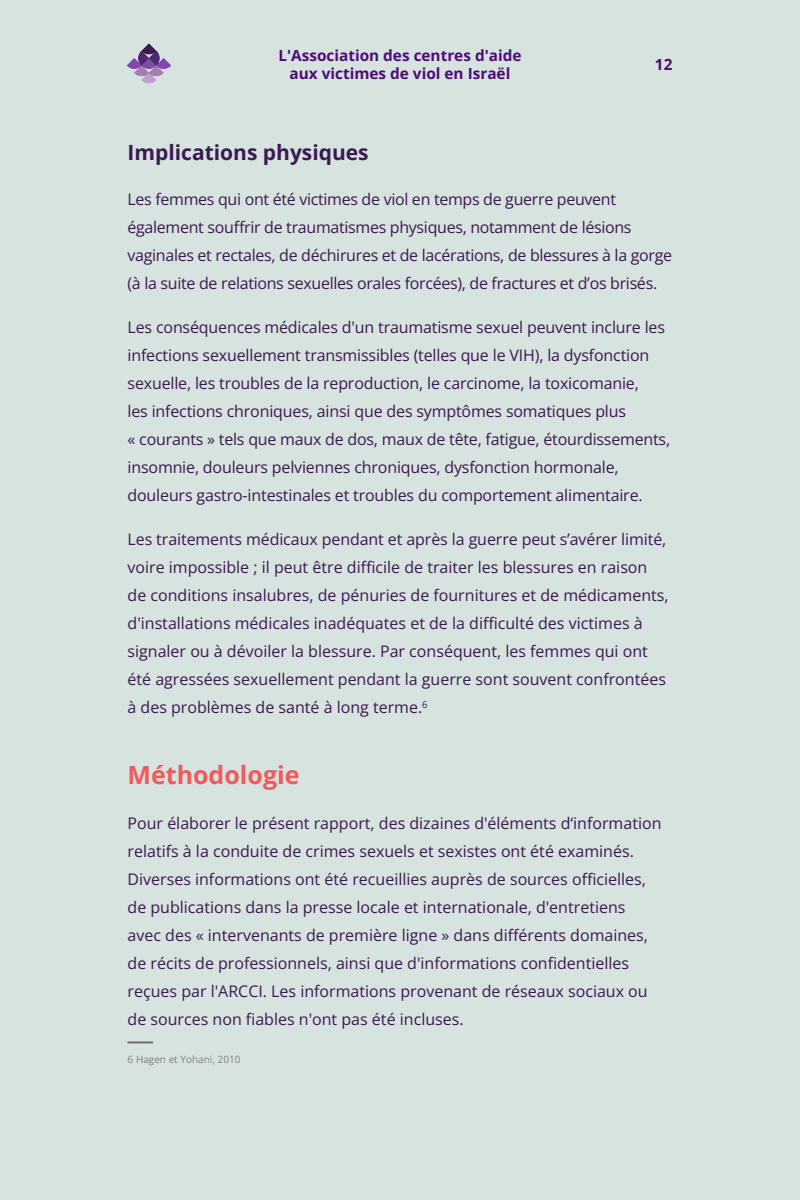
<style>
.page{position:relative;width:800px;height:1200px;background:#d6e3de}
.page>*{position:absolute;margin:0;border:0;box-sizing:border-box;transform-origin:0 0}
.Paragraph_Style1{font:700 25px "Open Sans";color:#f05a5d}
.Paragraph_Style1-2{font:700 21px "Open Sans";color:#3c1951}
.Paragraph_Style1-3{font:16px/28px "Open Sans";color:#3c1951}
.Paragraph_Style1-4{font:16px/28px "Open Sans";letter-spacing:-.02em;color:#3c1951}
.t1{font:700 15.3px/18.4px "Open Sans";color:#500b76;text-align:center}
.t2{font:10px "Open Sans";color:#808284}
</style>
<div class="page">
<svg style="left:128px;top:44px;width:42px;height:39px"></svg>
<hr style="left:128px;top:1041px;width:25px;height:2px;background:#6d6e70">
<p class="t1" style="left:278px;top:45px;width:245px">L'Association des centres d'aide aux victimes de viol en Israël</p>
<p class="t1" style="left:655px;top:55px;width:19px">12</p>
<p class="Paragraph_Style1-2" style="left:128px;top:138px;width:243px">Implications physiques</p>
<p class="Paragraph_Style1-4" style="left:128px;top:185px;width:546px">Les femmes qui ont été victimes de viol en temps de guerre peuvent également souffrir de traumatismes physiques, notamment de lésions vaginales et rectales, de déchirures et de lacérations, de blessures à la gorge (à la suite de relations sexuelles orales forcées), de fractures et d’os brisés.</p>
<p class="Paragraph_Style1-3" style="left:128px;top:313px;width:544px">Les conséquences médicales d'un traumatisme sexuel peuvent inclure les infections sexuellement transmissibles (telles que le VIH), la dysfonction sexuelle, les troubles de la reproduction, le carcinome, la toxicomanie,<br>les infections chroniques, ainsi que des symptômes somatiques plus<br>« courants » tels que maux de dos, maux de tête, fatigue, étourdissements, insomnie, douleurs pelviennes chroniques, dysfonction hormonale, douleurs gastro-intestinales et troubles du comportement alimentaire.</p>
<p class="Paragraph_Style1-3" style="left:128px;top:525px;width:543px">Les traitements médicaux pendant et après la guerre peut s’avérer limité, voire impossible ; il peut être difficile de traiter les blessures en raison de conditions insalubres, de pénuries de fournitures et de médicaments, d'installations médicales inadéquates et de la difficulté des victimes à signaler ou à dévoiler la blessure. Par conséquent, les femmes qui ont été agressées sexuellement pendant la guerre sont souvent confrontées à des problèmes de santé à long terme.<sup>6</sup></p>
<p class="Paragraph_Style1" style="left:128px;top:757px;width:174px">Méthodologie</p>
<p class="Paragraph_Style1-3" style="left:128px;top:809px;width:535px">Pour élaborer le présent rapport, des dizaines d'éléments d‘information relatifs à la conduite de crimes sexuels et sexistes ont été examinés.<br>Diverses informations ont été recueillies auprès de sources officielles, de publications dans la presse locale et internationale, d'entretiens avec des « intervenants de première ligne » dans différents domaines, de récits de professionnels, ainsi que d'informations confidentielles reçues par l'ARCCI. Les informations provenant de réseaux sociaux ou de sources non fiables n'ont pas été incluses.</p>
<p class="t2" style="left:128px;top:1052px;width:114px">6 Hagen et Yohani, 2010</p>
</div>
